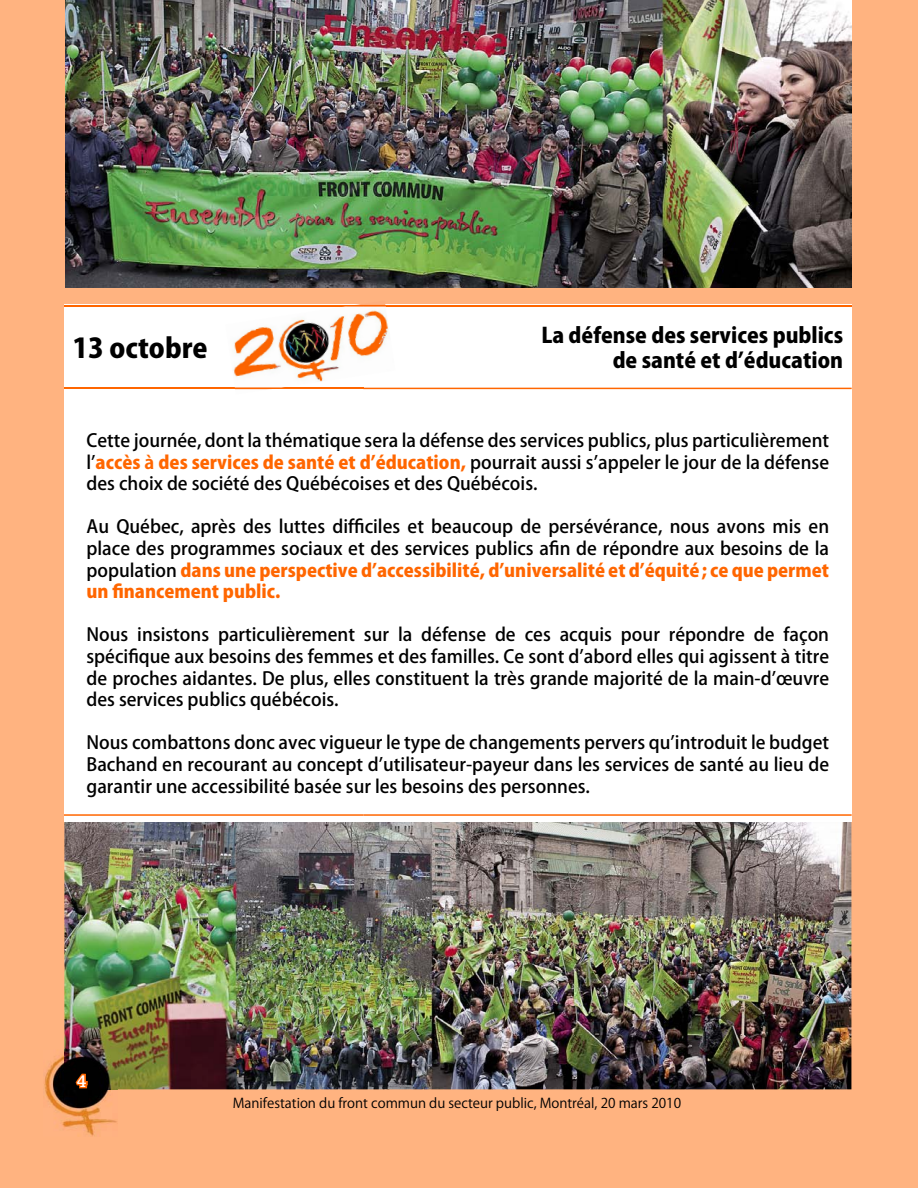
<style>
.page{position:relative;width:918px;height:1188px;background:#ffb380}
.page>*{position:absolute;margin:0;border:0;box-sizing:border-box;transform-origin:0 0}
.t1{font:800 27px "Koz Go Pro";color:#000}
.t2{font:800 21px/25.2px "Koz Go Pro";color:#000;text-align:right}
.t3{font:500 18px/21.6px "Koz Go Std";color:#000;text-align:justify}
.t4{font:600 18px "Chaparral Pro";color:#fff}
.t5{font:13.5px "Koz Go Std";color:#000}
.s1{font-weight:800;color:#f60}
.s2{font-weight:700;color:#f60}
</style>
<div class="page">
<img style="left:64px;top:822px;width:787px;height:267px">
<div style="left:64px;top:305px;width:787px;height:517px;background:#fff"></div>
<hr style="left:64px;top:814px;width:299px;height:2px;background:#f60">
<hr style="left:363px;top:814px;width:489px;height:2px;background:#f60">
<hr style="left:64px;top:305px;width:299px;height:1px;background:#f60">
<hr style="left:363px;top:305px;width:489px;height:1px;background:#f60">
<hr style="left:64px;top:388px;width:299px;height:1px;background:#f60">
<hr style="left:363px;top:388px;width:489px;height:1px;background:#f60">
<img style="left:66px;top:0;width:785px;height:287px">
<img style="left:43px;top:1050px;width:75px;height:87px">
<img style="left:64px;top:1050px;width:54px;height:39px">
<svg style="left:74px;top:1072px;width:15px;height:18px"></svg>
<img style="left:355px;top:300px;width:31px;height:5px">
<img style="left:225px;top:306px;width:171px;height:82px">
<h1 class="t1" style="left:73px;top:330px;width:137px">13 octobre</h1>
<p class="t2" style="left:541px;top:324px;width:303px">La défense des services publics de santé et dʼéducation</p>
<p class="t3" style="left:87px;top:431px;width:744px">Cette journée, dont la thématique sera la défense des services publics, plus particulièrement lʼ<span class="s1">accès</span> <span class="s2">à</span> <span class="s1">des services de santé et dʼéducation,</span> pourrait aussi sʼappeler le jour de la défense des choix de société des Québécoises et des Québécois.</p>
<p class="t3" style="left:87px;top:517px;width:744px">Au Québec, après des luttes difficiles et beaucoup de persévérance, nous avons mis en place des programmes sociaux et des services publics afin de répondre aux besoins de la population <span class="s1">dans une perspective dʼaccessibilité, dʼuniversalité et dʼéquité ; ce que permet un financement public.</span></p>
<p class="t3" style="left:87px;top:625px;width:744px">Nous insistons particulièrement sur la défense de ces acquis pour répondre de façon spécifique aux besoins des femmes et des familles. Ce sont dʼabord elles qui agissent à titre de proches aidantes. De plus, elles constituent la très grande majorité de la main-dʼœuvre des services publics québécois.</p>
<p class="t3" style="left:87px;top:733px;width:744px">Nous combattons donc avec vigueur le type de changements pervers quʼintroduit le budget Bachand en recourant au concept dʼutilisateur-payeur dans les services de santé au lieu de garantir une accessibilité basée sur les besoins des personnes.</p>
<p class="t4" style="left:77px;top:1071px;width:11px">4</p>
<p class="t5" style="left:233px;top:1095px;width:450px">Manifestation du front commun du secteur public, Montréal, 20 mars 2010</p>
</div>
